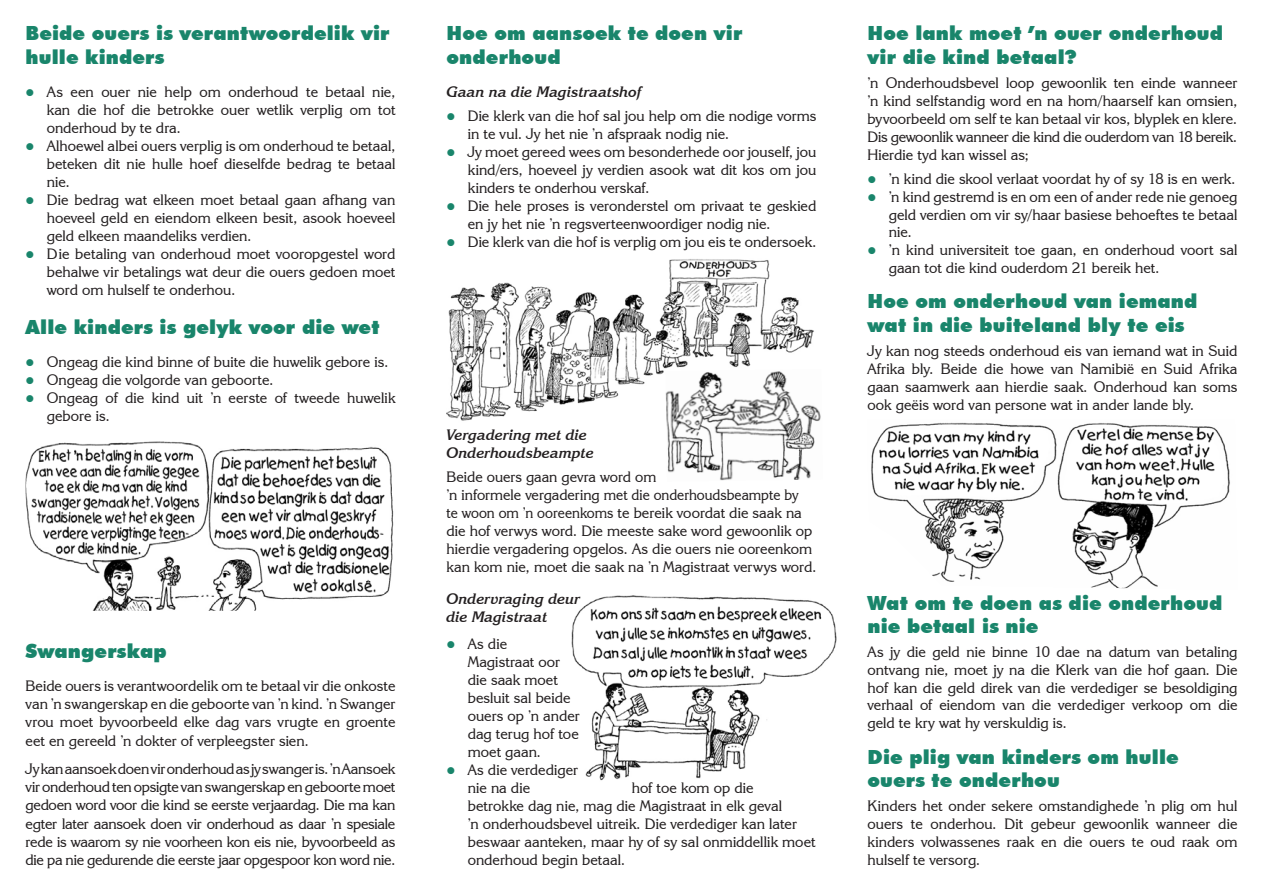
<style>
.page{position:relative;width:1263px;height:893px;background:#fff}
.page>*{position:absolute;margin:0;border:0;box-sizing:border-box;transform-origin:0 0}
.t1{font:900 19.5px/23.4px "Futura BT";letter-spacing:.005em;color:#19856b}
.t2{font:15px/18px "Korinna IT Cby BT";color:#231f20}
.t3{font:italic 700 15px/18px "Korinna IT Cby BT";letter-spacing:.005em;color:#231f20}
</style>
<div class="page">
<img style="left:571px;top:595px;width:266px;height:186px">
<img style="left:446px;top:259px;width:368px;height:162px">
<img style="left:26px;top:441px;width:368px;height:170px">
<img style="left:665px;top:369px;width:156px;height:112px">
<img style="left:871px;top:422px;width:359px;height:167px">
<h1 class="t1" style="left:26px;top:22px;width:366px">Beide ouers is verantwoordelik vir hulle kinders</h1>
<p class="t2" style="left:47px;top:82px;width:350px">As een ouer nie help om onderhoud te betaal nie, kan die hof die betrokke ouer wetlik verplig om tot onderhoud by te dra.<br>Alhoewel albei ouers verplig is om onderhoud te betaal, beteken dit nie hulle hoef dieselfde bedrag te betaal nie.<br>Die bedrag wat elkeen moet betaal gaan afhang van hoeveel geld en eiendom elkeen besit, asook hoeveel geld elkeen maandeliks verdien.<br>Die betaling van onderhoud moet vooropgestel word behalwe vir betalings wat deur die ouers gedoen moet word om hulself te onderhou.</p>
<h1 class="t1" style="left:26px;top:315px;width:355px">Alle kinders is gelyk voor die wet</h1>
<p class="t2" style="left:47px;top:353px;width:350px">Ongeag die kind binne of buite die huwelik gebore is.<br>Ongeag die volgorde van geboorte.<br>Ongeag of die kind uit ’n eerste of tweede huwelik gebore is.</p>
<h1 class="t1" style="left:26px;top:639px;width:143px">Swangerskap</h1>
<p class="t2" style="left:26px;top:676px;width:371px;text-align:justify">Beide ouers is verantwoordelik om te betaal vir die onkoste van ’n swangerskap en die geboorte van ’n kind. ’n Swanger vrou moet byvoorbeeld elke dag vars vrugte en groente eet en gereeld ’n dokter of verpleegster sien.</p>
<p class="t2" style="left:26px;top:760px;width:371px;text-align:justify">Jy kan aansoek doen vir onderhoud as jy swanger is. ’n Aansoek vir onderhoud ten opsigte van swangerskap en geboorte moet gedoen word voor die kind se eerste verjaardag. Die ma kan egter later aansoek doen vir onderhoud as daar ’n spesiale rede is waarom sy nie voorheen kon eis nie, byvoorbeeld as die pa nie gedurende die eerste jaar opgespoor kon word nie.</p>
<h1 class="t1" style="left:446px;top:22px;width:298px">Hoe om aansoek te doen vir onderhoud</h1>
<p class="t3" style="left:446px;top:82px;width:197px">Gaan na die Magistraatshof</p>
<p class="t2" style="left:468px;top:107px;width:350px">Die klerk van die hof sal jou help om die nodige vorms in te vul. Jy het nie ’n afspraak nodig nie.<br>Jy moet gereed wees om besonderhede oor jouself, jou kind/ers, hoeveel jy verdien asook wat dit kos om jou kinders te onderhou verskaf.<br>Die hele proses is veronderstel om privaat te geskied en jy het nie ’n regsverteenwoordiger nodig nie.<br>Die klerk van die hof is verplig om jou eis te ondersoek.</p>
<p class="t3" style="left:446px;top:425px;width:149px">Vergadering met die<br>Onderhoudsbeampte</p>
<p class="t2" style="left:446px;top:468px;width:371px">Beide ouers gaan gevra word om<br>’n informele vergadering met die onderhoudsbeampte by<br>te woon om ’n ooreenkoms te bereik voordat die saak na die hof verwys word. Die meeste sake word gewoonlik op hierdie vergadering opgelos. As die ouers nie ooreenkom kan kom nie, moet die saak na ’n Magistraat verwys word.</p>
<p class="t3" style="left:446px;top:590px;width:135px">Ondervraging deur die Magistraat</p>
<p class="t2" style="left:468px;top:634px;width:114px">As die<br>Magistraat oor die saak moet besluit sal beide ouers op ’n ander dag terug hof toe moet gaan.<br>As die verdediger nie na die</p>
<p class="t2" style="left:468px;top:778px;width:349px;text-indent:164px">hof toe kom op die<br>betrokke dag nie, mag die Magistraat in elk geval<br>’n onderhoudsbevel uitreik. Die verdediger kan later beswaar aanteken, maar hy of sy sal onmiddellik moet onderhoud begin betaal.</p>
<h1 class="t1" style="left:867px;top:22px;width:357px">Hoe lank moet ’n ouer onderhoud vir die kind betaal?</h1>
<p class="t2" style="left:867px;top:74px;width:371px;text-align:justify">’n Onderhoudsbevel loop gewoonlik ten einde wanneer ’n kind selfstandig word en na hom/haarself kan omsien, byvoorbeeld om self te kan betaal vir kos, blyplek en klere.<br>Dis gewoonlik wanneer die kind die ouderdom van 18 bereik.<br>Hierdie tyd kan wissel as;</p>
<p class="t2" style="left:889px;top:170px;width:350px">’n kind die skool verlaat voordat hy of sy 18 is en werk. ’n kind gestremd is en om een of ander rede nie genoeg geld verdien om vir sy/haar basiese behoeftes te betaal nie.<br>’n kind universiteit toe gaan, en onderhoud voort sal gaan tot die kind ouderdom 21 bereik het.</p>
<h1 class="t1" style="left:867px;top:289px;width:331px">Hoe om onderhoud van iemand wat in die buiteland bly te eis</h1>
<p class="t2" style="left:867px;top:341px;width:371px;text-align:justify">Jy kan nog steeds onderhoud eis van iemand wat in Suid Afrika bly. Beide die howe van Namibië en Suid Afrika gaan saamwerk aan hierdie saak. Onderhoud kan soms ook geëis word van persone wat in ander lande bly.</p>
<h1 class="t1" style="left:867px;top:591px;width:356px">Wat om te doen as die onderhoud nie betaal is nie</h1>
<p class="t2" style="left:867px;top:643px;width:371px;text-align:justify">As jy die geld nie binne 10 dae na datum van betaling ontvang nie, moet jy na die Klerk van die hof gaan. Die hof kan die geld direk van die verdediger se besoldiging verhaal of eiendom van die verdediger verkoop om die geld te kry wat hy verskuldig is.</p>
<h1 class="t1" style="left:867px;top:745px;width:313px">Die plig van kinders om hulle ouers te onderhou</h1>
<p class="t2" style="left:867px;top:797px;width:371px;text-align:justify">Kinders het onder sekere omstandighede ’n plig om hul ouers te onderhou. Dit gebeur gewoonlik wanneer die kinders volwassenes raak en die ouers te oud raak om hulself te versorg.</p>
</div>
